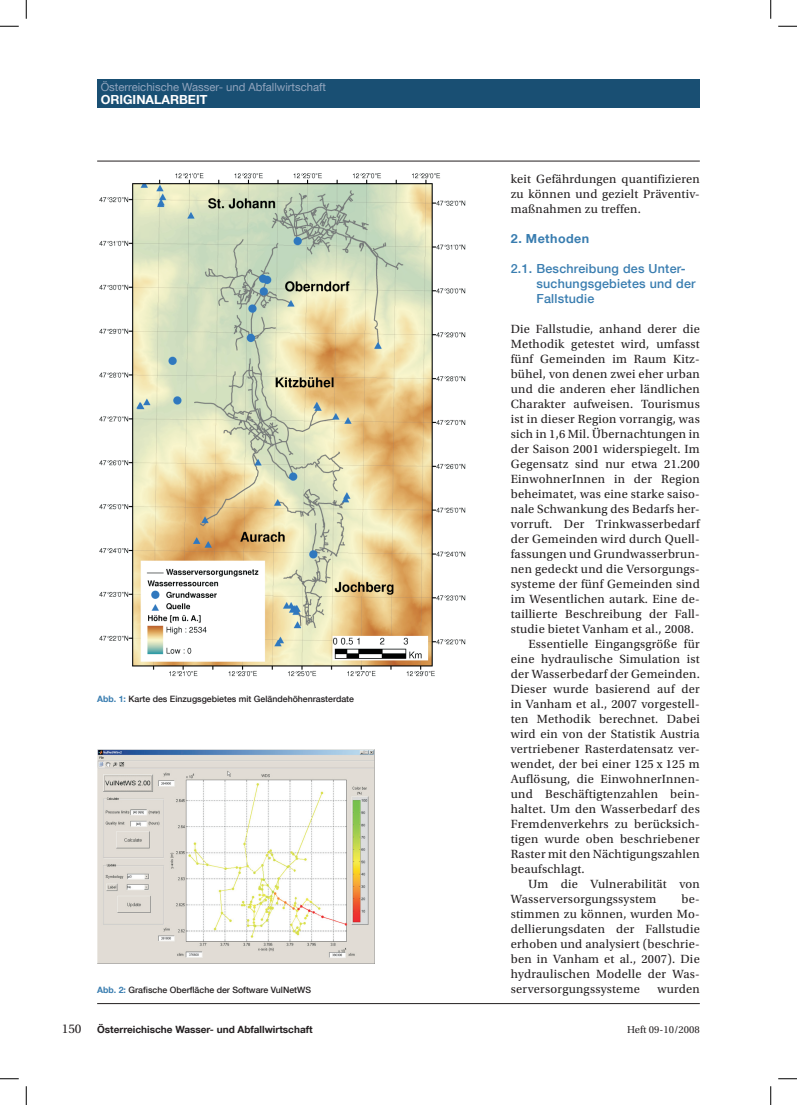
<style>
.page{position:relative;width:797px;height:1105px;background:#fff}
.page>*{position:absolute;margin:0;border:0;box-sizing:border-box;transform-origin:0 0}
.t1{font:12.5px/15px "Utopia Std";letter-spacing:.02em;color:#231f20;text-align:justify}
.t2{font:500 12.5px/15px "Helvetica Neue LT Com";letter-spacing:.02em;color:#397db0}
.t3{font:700 12.5px "Helvetica Neue LT Com";color:#fff}
.t4{font:700 12.5px "Helvetica Neue LT Com";letter-spacing:.035em;color:#397db0}
.t5{font:11.25px "Helvetica Neue LT Com";color:#92a5be}
.t6{font:700 10px "Helvetica Neue LT Com";color:#231f20}
.t7{font:10px "Utopia";color:#231f20}
.t8{font:500 8.75px "Helvetica Neue LT Com";color:#231f20}
.s1{font-weight:700;color:#397db0}
.s2{font-family:"Utopia";font-weight:400;font-size:12.5px}
</style>
<div class="page">
<hr style="left:97px;top:161px;width:602px;height:1px;background:#231f20">
<hr style="left:97px;top:1003px;width:602px;height:1px;background:#231f20">
<div style="left:97px;top:79px;width:602px;height:29px;background:#194f73"></div>
<img style="left:99px;top:173px;width:367px;height:504px">
<img style="left:97px;top:749px;width:278px;height:214px">
<svg style="left:0;top:25px;width:19px;height:2px"></svg>
<svg style="left:778px;top:25px;width:19px;height:2px"></svg>
<svg style="left:0;top:1078px;width:19px;height:1px"></svg>
<svg style="left:778px;top:1078px;width:19px;height:1px"></svg>
<svg style="left:25px;top:0;width:2px;height:19px"></svg>
<svg style="left:25px;top:1086px;width:2px;height:19px"></svg>
<svg style="left:770px;top:0;width:1px;height:19px"></svg>
<svg style="left:770px;top:1086px;width:1px;height:19px"></svg>
<p class="t5" style="left:101px;top:80px;width:227px">Österreichische Wasser- und Abfallwirtschaft</p>
<p class="t3" style="left:101px;top:91px;width:108px">ORIGINALARBEIT</p>
<p class="t8" style="left:97px;top:694px;width:258px"><span class="s1">Abb. 1:</span> Karte des Einzugsgebietes mit Geländehöhenrasterdate</p>
<p class="t8" style="left:97px;top:984px;width:215px"><span class="s1">Abb. 2:</span> Grafische Oberfläche der Software VulNetWS</p>
<p class="t1" style="left:511px;top:172px;width:190px">keit Gefährdungen quantifizieren zu können und gezielt Präventiv&shy;maßnahmen zu treffen.</p>
<p class="t4" style="left:511px;top:231px;width:80px">2. Methoden</p>
<p class="t2" style="left:536px;top:261px;width:161px;text-indent:-26px">2.1. Beschreibung des Unter&shy;suchungsgebietes und der<br>Fallstudie</p>
<p class="t1" style="left:511px;top:322px;width:190px">Die Fallstudie, anhand derer die</p>
<p class="t1" style="left:511px;top:337px;width:190px">Methodik getestet wird, umfasst</p>
<p class="t1" style="left:511px;top:352px;width:189px">fünf Gemeinden im Raum Kitz-</p>
<p class="t1" style="left:511px;top:367px;width:190px">bühel, von denen zwei eher urban</p>
<p class="t1" style="left:511px;top:382px;width:190px">und die anderen eher ländlichen</p>
<p class="t1" style="left:511px;top:397px;width:190px">Charakter aufweisen. Tourismus</p>
<p class="t1" style="left:511px;top:412px;width:190px">ist in dieser Region vorrangig, was</p>
<p class="t1" style="left:511px;top:427px;width:190px">sich in 1,6 Mil. Übernachtungen in</p>
<p class="t1" style="left:511px;top:442px;width:190px">der Saison 2001 widerspiegelt. Im</p>
<p class="t1" style="left:511px;top:457px;width:190px">Gegensatz sind nur etwa 21.200</p>
<p class="t1" style="left:511px;top:472px;width:190px">EinwohnerInnen in der Region</p>
<p class="t1" style="left:511px;top:487px;width:190px">beheimatet, was eine starke saiso-</p>
<p class="t1" style="left:511px;top:502px;width:190px">nale Schwankung des Bedarfs her-</p>
<p class="t1" style="left:511px;top:517px;width:190px">vorruft. Der Trinkwasserbedarf</p>
<p class="t1" style="left:511px;top:532px;width:190px">der Gemeinden wird durch Quell-</p>
<p class="t1" style="left:511px;top:547px;width:190px">fassungen und Grundwasserbrun-</p>
<p class="t1" style="left:511px;top:562px;width:190px">nen gedeckt und die Versorgungs-</p>
<p class="t1" style="left:511px;top:577px;width:190px">systeme der fünf Gemeinden sind</p>
<p class="t1" style="left:511px;top:592px;width:190px">im Wesentlichen autark. Eine de-</p>
<p class="t1" style="left:511px;top:607px;width:190px">taillierte Beschreibung der Fall-</p>
<p class="t1" style="left:511px;top:622px;width:185px">studie bietet Vanham et al., 2008.</p>
<p class="t1" style="left:528px;top:637px;width:173px">Essentielle Eingangsgröße für</p>
<p class="t1" style="left:511px;top:652px;width:190px">eine hydraulische Simulation ist</p>
<p class="t1" style="left:511px;top:667px;width:190px">der Wasserbedarf der Gemeinden.</p>
<p class="t1" style="left:511px;top:682px;width:190px">Dieser wurde basierend auf der</p>
<p class="t1" style="left:511px;top:697px;width:190px">in Vanham et al., 2007 vorgestell-</p>
<p class="t1" style="left:511px;top:712px;width:190px">ten Methodik berechnet. Dabei</p>
<p class="t1" style="left:511px;top:727px;width:190px">wird ein von der Statistik Austria</p>
<p class="t1" style="left:511px;top:742px;width:190px">vertriebener Rasterdatensatz ver-</p>
<p class="t1" style="left:511px;top:757px;width:190px">wendet, der bei einer 125 x 125 m</p>
<p class="t1" style="left:511px;top:772px;width:190px">Auflösung, die EinwohnerInnen-</p>
<p class="t1" style="left:511px;top:787px;width:190px">und Beschäftigtenzahlen bein-</p>
<p class="t1" style="left:511px;top:802px;width:190px">haltet. Um den Wasserbedarf des</p>
<p class="t1" style="left:511px;top:817px;width:190px">Fremdenverkehrs zu berücksich-</p>
<p class="t1" style="left:511px;top:832px;width:190px">tigen wurde oben beschriebener</p>
<p class="t1" style="left:511px;top:847px;width:190px">Raster mit den Nächtigungszahlen</p>
<p class="t1" style="left:511px;top:862px;width:75px">beaufschlagt.</p>
<p class="t1" style="left:528px;top:877px;width:173px">Um die Vulnerabilität von</p>
<p class="t1" style="left:511px;top:892px;width:147px">Wasserversorgungssystem</p>
<p class="t1" style="left:511px;top:892px;width:190px;text-indent:171px">be&shy;stimmen zu können, wurden Mo&shy;dellierungsdaten der Fallstudie erhoben und analysiert (beschrie&shy;ben in Vanham et al., 2007). Die hydraulischen Modelle der Was&shy;serversorgungssysteme</p>
<p class="t1" style="left:657px;top:982px;width:44px">wurden</p>
<p class="t6" style="left:62px;top:1023px;width:252px"><span class="s2">150</span> Österreichische Wasser- und Abfallwirtschaft</p>
<p class="t7" style="left:627px;top:1024px;width:74px">Heft 09-10/2008</p>
</div>
